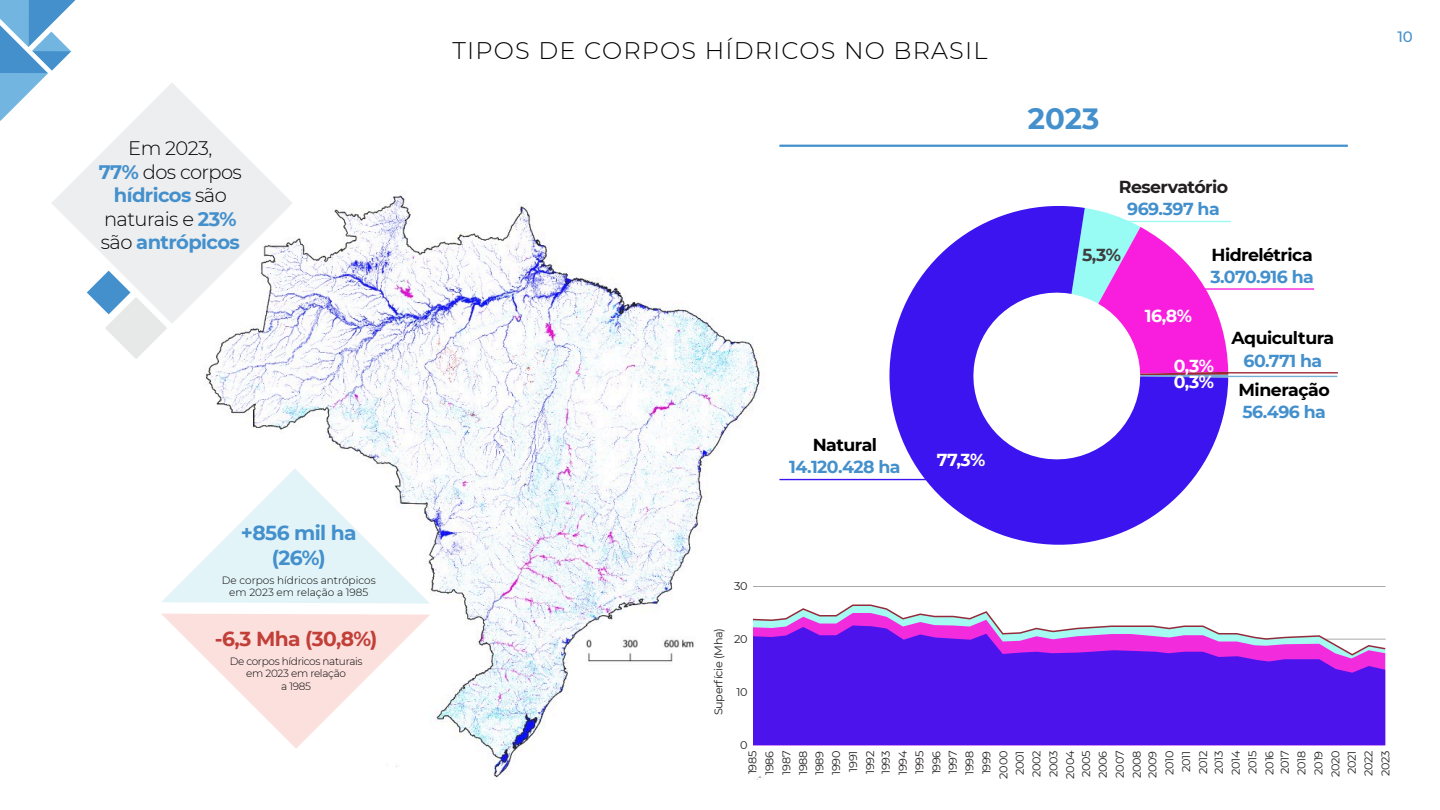
<style>
.page{position:relative;width:1440px;height:810px;background:#fff}
.page>*{position:absolute;margin:0;border:0;box-sizing:border-box;transform-origin:0 0}
.t1{font:700 29.25px "Montserrat";color:#4390cd}
.t2{font:300 24px "Montserrat";letter-spacing:.05em;color:#000}
.t3{font:700 20.25px "Montserrat";letter-spacing:-.03em;color:#4390cd}
.t4{font:700 20.25px "Montserrat";color:#c23f38}
.t5{font:300 19.5px/23.4px "Montserrat";letter-spacing:-.03em;color:#000;text-align:center}
.t6{font:700 19.5px "Montserrat";letter-spacing:-.03em;color:#4390cd}
.t7{font:700 17.33px "Montserrat";letter-spacing:-.03em;color:#4390cd}
.t8{font:700 17.33px "Montserrat";letter-spacing:-.03em;color:#000}
.t9{font:700 17.33px "Montserrat";color:#fff}
.t10{font:700 17.33px "Montserrat";letter-spacing:-.03em;color:#231f20}
.t11{font:700 17.33px "Montserrat";color:#3e3e3f}
.t12{font:500 15px "Montserrat";color:#4390cd}
.t13{font:11.25px "Montserrat";letter-spacing:-.03em;color:#231f20}
.t14{font:300 10.5px "Montserrat";letter-spacing:-.015em;color:#000}
.s1{font-weight:700;color:#4390cd}
.s2{font-weight:300;color:#000}
</style>
<div class="page">
<img style="left:205px;top:195px;width:566px;height:585px">
<svg style="left:162px;top:468px;width:268px;height:136px"></svg>
<svg style="left:162px;top:614px;width:268px;height:135px"></svg>
<svg style="left:877px;top:206px;width:326px;height:339px;fill:#3c14ef"></svg>
<svg style="left:967px;top:208px;width:261px;height:257px"></svg>
<svg style="left:0;top:0;width:75px;height:121px"></svg>
<svg style="left:105px;top:324px;width:62px;height:35px"></svg>
<svg style="left:51px;top:82px;width:242px;height:242px;fill:#edeeef"></svg>
<hr style="left:1217px;top:372px;width:121px;height:1px;background:#9e2531">
<hr style="left:1213px;top:376px;width:124px;height:1px;background:#73afd5">
<hr style="left:1177px;top:288px;width:137px;height:2px;background:#f91dde">
<hr style="left:1094px;top:221px;width:137px;height:1px;background:#98fbf4">
<hr style="left:779px;top:479px;width:168px;height:1px;background:#3c14ef">
<hr style="left:779px;top:145px;width:569px;height:2px;background:#4390cd">
<div style="left:753px;top:660px;width:632px;height:85px;background:#4c13ec"></div>
<hr style="left:753px;top:586px;width:633px;height:1px;background:#a8a9ad">
<svg style="left:751px;top:604px;width:635px;height:56px"></svg>
<p class="t5" style="left:128px;top:136px;width:86px">Em 2023,</p>
<p class="t5" style="left:99px;top:160px;width:145px"><span class="s1">77%</span> dos corpos <span class="s1">hídricos</span> são naturais e <span class="s1">23%</span></p>
<p class="t6" style="left:101px;top:228px;width:141px"><span class="s2">são</span> antrópicos</p>
<p class="t3" style="left:241px;top:519px;width:117px">+856 mil ha</p>
<p class="t3" style="left:272px;top:543px;width:55px">(26%)</p>
<p class="t14" style="left:222px;top:573px;width:155px">De corpos hídricos antrópicos</p>
<p class="t14" style="left:229px;top:585px;width:141px">em 2023 em relação a 1985</p>
<p class="t4" style="left:215px;top:624px;width:164px">-6,3 Mha (30,8%)</p>
<p class="t14" style="left:230px;top:654px;width:135px">De corpos hídricos naturais</p>
<p class="t14" style="left:246px;top:667px;width:101px">em 2023 em relação</p>
<p class="t14" style="left:281px;top:679px;width:31px">a 1985</p>
<p class="t2" style="left:453px;top:34px;width:536px">TIPOS DE CORPOS HÍDRICOS NO BRASIL</p>
<p class="t8" style="left:813px;top:432px;width:66px">Natural</p>
<p class="t7" style="left:789px;top:455px;width:113px">14.120.428 ha</p>
<p class="t9" style="left:937px;top:447px;width:50px">77,3%</p>
<p class="t1" style="left:1028px;top:97px;width:73px">2023</p>
<p class="t10" style="left:1119px;top:174px;width:111px">Reservatório</p>
<p class="t7" style="left:1127px;top:197px;width:94px">969.397 ha</p>
<p class="t11" style="left:1082px;top:242px;width:40px">5,3%</p>
<p class="t9" style="left:1145px;top:304px;width:49px">16,8%</p>
<p class="t8" style="left:1212px;top:242px;width:103px">Hidrelétrica</p>
<p class="t7" style="left:1210px;top:264px;width:105px">3.070.916 ha</p>
<p class="t9" style="left:1174px;top:354px;width:42px">0,3%</p>
<p class="t9" style="left:1174px;top:370px;width:42px">0,3%</p>
<p class="t8" style="left:1232px;top:326px;width:104px">Aquicultura</p>
<p class="t7" style="left:1243px;top:348px;width:80px">60.771 ha</p>
<p class="t8" style="left:1239px;top:378px;width:93px">Mineração</p>
<p class="t7" style="left:1242px;top:400px;width:85px">56.496 ha</p>
<p class="t12" style="left:1397px;top:26px;width:17px">10</p>
<p class="t13" style="left:734px;top:578px;width:15px">30</p>
<p class="t13" style="left:711px;top:715px;width:89px;rotate:-90deg">Superfície (Mha)</p>
<p class="t13" style="left:734px;top:632px;width:15px">20</p>
<p class="t13" style="left:736px;top:685px;width:13px">10</p>
<p class="t13" style="left:740px;top:737px;width:9px">0</p>
<p class="t13" style="left:745px;top:774px;width:25px;rotate:-90deg">1985</p>
<p class="t13" style="left:762px;top:775px;width:25px;rotate:-90deg">1986</p>
<p class="t13" style="left:795px;top:775px;width:26px;rotate:-90deg">1988</p>
<p class="t13" style="left:829px;top:775px;width:26px;rotate:-90deg">1990</p>
<p class="t13" style="left:862px;top:774px;width:25px;rotate:-90deg">1992</p>
<p class="t13" style="left:895px;top:775px;width:26px;rotate:-90deg">1994</p>
<p class="t13" style="left:929px;top:774px;width:25px;rotate:-90deg">1996</p>
<p class="t13" style="left:962px;top:775px;width:25px;rotate:-90deg">1998</p>
<p class="t13" style="left:996px;top:779px;width:29px;rotate:-90deg">2000</p>
<p class="t13" style="left:1029px;top:777px;width:28px;rotate:-90deg">2002</p>
<p class="t13" style="left:1063px;top:779px;width:29px;rotate:-90deg">2004</p>
<p class="t13" style="left:1095px;top:778px;width:29px;rotate:-90deg">2006</p>
<p class="t13" style="left:1129px;top:778px;width:29px;rotate:-90deg">2008</p>
<p class="t13" style="left:1162px;top:775px;width:26px;rotate:-90deg">2010</p>
<p class="t13" style="left:1179px;top:772px;width:22px;rotate:-90deg">2011</p>
<p class="t13" style="left:1195px;top:774px;width:25px;rotate:-90deg">2012</p>
<p class="t13" style="left:1228px;top:775px;width:26px;rotate:-90deg">2014</p>
<p class="t13" style="left:1245px;top:774px;width:25px;rotate:-90deg">2015</p>
<p class="t13" style="left:1262px;top:775px;width:25px;rotate:-90deg">2016</p>
<p class="t13" style="left:1294px;top:775px;width:25px;rotate:-90deg">2018</p>
<p class="t13" style="left:1311px;top:775px;width:25px;rotate:-90deg">2019</p>
<p class="t13" style="left:1328px;top:777px;width:28px;rotate:-90deg">2020</p>
<p class="t13" style="left:1361px;top:776px;width:27px;rotate:-90deg">2022</p>
<p class="t13" style="left:1378px;top:776px;width:27px;rotate:-90deg">2023</p>
<p class="t13" style="left:812px;top:775px;width:25px;rotate:-90deg">1989</p>
<p class="t13" style="left:878px;top:774px;width:24px;rotate:-90deg">1993</p>
<p class="t13" style="left:945px;top:774px;width:25px;rotate:-90deg">1997</p>
<p class="t13" style="left:1012px;top:775px;width:26px;rotate:-90deg">2001</p>
<p class="t13" style="left:1078px;top:777px;width:28px;rotate:-90deg">2005</p>
<p class="t13" style="left:1145px;top:778px;width:29px;rotate:-90deg">2009</p>
<p class="t13" style="left:845px;top:772px;width:22px;rotate:-90deg">1991</p>
<p class="t13" style="left:912px;top:774px;width:25px;rotate:-90deg">1995</p>
<p class="t13" style="left:979px;top:774px;width:25px;rotate:-90deg">1999</p>
<p class="t13" style="left:1046px;top:777px;width:28px;rotate:-90deg">2003</p>
<p class="t13" style="left:1112px;top:778px;width:28px;rotate:-90deg">2007</p>
<p class="t13" style="left:779px;top:775px;width:25px;rotate:-90deg">1987</p>
<p class="t13" style="left:1211px;top:774px;width:25px;rotate:-90deg">2013</p>
<p class="t13" style="left:1277px;top:774px;width:25px;rotate:-90deg">2017</p>
<p class="t13" style="left:1344px;top:774px;width:25px;rotate:-90deg">2021</p>
</div>
